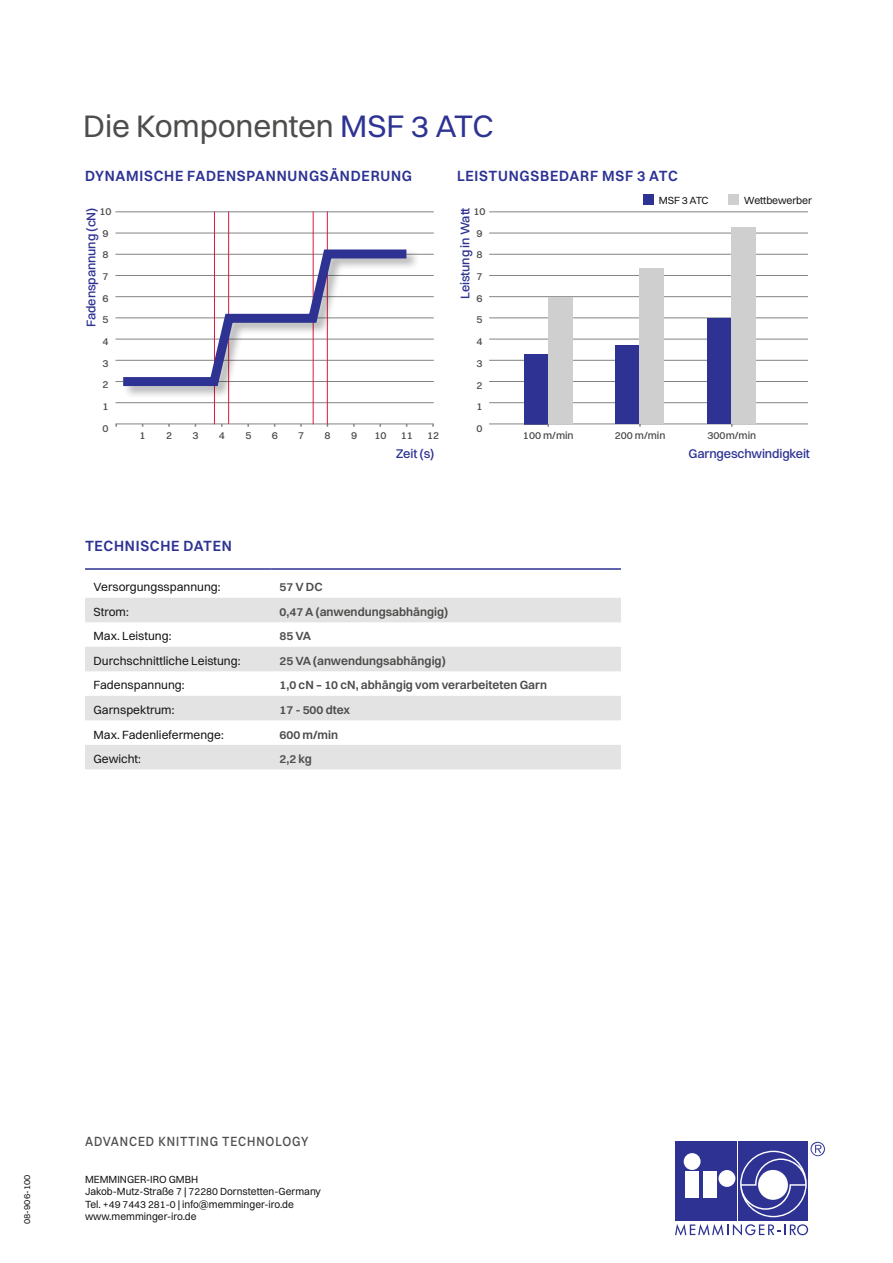
<style>
.page{position:relative;width:893px;height:1263px;background:#fff}
.page>*{position:absolute;margin:0;border:0;box-sizing:border-box;transform-origin:0 0}
.t1{font:31.5px "Switzer";letter-spacing:-.005em;color:#4d4d4c}
.t2{font:600 15px "Switzer";letter-spacing:.055em;color:#2e3393;scale:.95 1}
.t3{font:500 13.5px "Switzer";letter-spacing:.075em;color:#4d4d4c;scale:.88 1}
.t4{font:500 12.75px "Switzer";letter-spacing:-.01em;color:#2e3393}
.t5{font:12px "Switzer";color:#131413}
.t6{font:600 12px "Switzer";color:#4d4d4c}
.t7{font:10.5px/12.6px "Switzer";color:#131413}
.t8{font:500 10.5px "Switzer";color:#4d4d4c}
.t9{font:9px "Switzer";letter-spacing:.01em;color:#131413}
.s1{color:#2e3393}
</style>
<div class="page">
<div style="left:675px;top:1142px;width:62px;height:79px;background:#2e3393"></div>
<div style="left:738px;top:1142px;width:70px;height:79px;background:#2e3393"></div>
<svg style="left:675px;top:1224px;width:133px;height:11px"></svg>
<div style="left:685px;top:1171px;width:14px;height:26px;background:#fff"></div>
<div style="left:703px;top:1171px;width:14px;height:26px;background:#fff"></div>
<div style="left:684px;top:1153px;width:17px;height:17px;background:#fff;border-radius:50%"></div>
<div style="left:718px;top:1170px;width:17px;height:17px;background:#fff;border-radius:50%"></div>
<svg style="left:740px;top:1142px;width:85px;height:75px"></svg>
<div style="left:758px;top:1170px;width:30px;height:30px;background:#fff;border-radius:50%"></div>
<hr style="left:115px;top:424px;width:319px;height:1px;background:#808486">
<hr style="left:115px;top:402px;width:319px;height:1px;background:#808486">
<hr style="left:115px;top:381px;width:319px;height:1px;background:#808486">
<hr style="left:115px;top:360px;width:319px;height:1px;background:#808486">
<hr style="left:115px;top:339px;width:319px;height:1px;background:#808486">
<hr style="left:115px;top:317px;width:319px;height:1px;background:#808486">
<hr style="left:115px;top:296px;width:319px;height:1px;background:#808486">
<hr style="left:115px;top:275px;width:319px;height:1px;background:#808486">
<hr style="left:115px;top:254px;width:319px;height:1px;background:#808486">
<hr style="left:115px;top:233px;width:319px;height:1px;background:#808486">
<hr style="left:115px;top:211px;width:319px;height:1px;background:#808486">
<hr style="left:214px;top:211px;width:1px;height:213px;background:#e2163c">
<hr style="left:228px;top:211px;width:1px;height:213px;background:#e2163c">
<hr style="left:313px;top:211px;width:1px;height:213px;background:#e2163c">
<hr style="left:327px;top:211px;width:1px;height:213px;background:#e2163c">
<div style="left:122px;top:248px;width:297px;height:151px;background:#131413;opacity:.3"></div>
<svg style="left:115px;top:245px;width:300px;height:146px"></svg>
<hr style="left:489px;top:424px;width:319px;height:1px;background:#808486">
<hr style="left:489px;top:402px;width:319px;height:1px;background:#808486">
<hr style="left:489px;top:381px;width:319px;height:1px;background:#808486">
<hr style="left:489px;top:360px;width:319px;height:1px;background:#808486">
<hr style="left:489px;top:339px;width:319px;height:1px;background:#808486">
<hr style="left:489px;top:317px;width:319px;height:1px;background:#808486">
<hr style="left:489px;top:296px;width:319px;height:1px;background:#808486">
<hr style="left:489px;top:275px;width:319px;height:1px;background:#808486">
<hr style="left:489px;top:254px;width:319px;height:1px;background:#808486">
<hr style="left:489px;top:233px;width:319px;height:1px;background:#808486">
<hr style="left:489px;top:211px;width:319px;height:1px;background:#808486">
<div style="left:524px;top:354px;width:24px;height:70px;background:#2e3393"></div>
<div style="left:616px;top:345px;width:24px;height:79px;background:#2e3393"></div>
<div style="left:707px;top:318px;width:24px;height:106px;background:#2e3393"></div>
<div style="left:548px;top:297px;width:24px;height:127px;background:#cfcfd0"></div>
<div style="left:640px;top:269px;width:24px;height:155px;background:#cfcfd0"></div>
<div style="left:731px;top:227px;width:24px;height:197px;background:#cfcfd0"></div>
<svg style="left:85px;top:598px;width:536px;height:171px;fill:#e3e3e3"></svg>
<hr style="left:85px;top:568px;width:186px;height:2px;background:#2e3393">
<hr style="left:271px;top:568px;width:350px;height:2px;background:#2e3393">
<div style="left:643px;top:194px;width:10px;height:10px;background:#2e3393"></div>
<div style="left:728px;top:194px;width:10px;height:10px;background:#cfcfd0"></div>
<h1 class="t1" style="left:83px;top:107px;width:412px">Die Komponenten <span class="s1">MSF 3 ATC</span></h1>
<h2 class="t2" style="left:85px;top:166px;width:346px">DYNAMISCHE FADENSPANNUNGSÄNDERUNG</h2>
<h2 class="t2" style="left:457px;top:166px;width:234px">LEISTUNGSBEDARF MSF 3 ATC</h2>
<p class="t4" style="left:83px;top:327px;width:121px;rotate:-90deg">Fadenspannung (cN)</p>
<p class="t4" style="left:457px;top:299px;width:93px;rotate:-90deg">Leistung in Watt</p>
<p class="t8" style="left:100px;top:205px;width:14px">10</p>
<p class="t8" style="left:473px;top:205px;width:14px">10</p>
<p class="t8" style="left:103px;top:227px;width:8px">9</p>
<p class="t8" style="left:477px;top:227px;width:8px">9</p>
<p class="t8" style="left:103px;top:248px;width:8px">8</p>
<p class="t8" style="left:477px;top:248px;width:8px">8</p>
<p class="t8" style="left:103px;top:270px;width:8px">7</p>
<p class="t8" style="left:477px;top:270px;width:8px">7</p>
<p class="t8" style="left:103px;top:292px;width:8px">6</p>
<p class="t8" style="left:477px;top:292px;width:8px">6</p>
<p class="t8" style="left:103px;top:313px;width:8px">5</p>
<p class="t8" style="left:477px;top:313px;width:8px">5</p>
<p class="t8" style="left:103px;top:335px;width:8px">4</p>
<p class="t8" style="left:477px;top:335px;width:8px">4</p>
<p class="t8" style="left:103px;top:357px;width:8px">3</p>
<p class="t8" style="left:477px;top:357px;width:8px">3</p>
<p class="t8" style="left:103px;top:378px;width:8px">2</p>
<p class="t8" style="left:477px;top:378px;width:8px">2</p>
<p class="t8" style="left:103px;top:400px;width:8px">1</p>
<p class="t8" style="left:477px;top:400px;width:8px">1</p>
<p class="t8" style="left:103px;top:422px;width:8px">0</p>
<p class="t8" style="left:140px;top:429px;width:8px">1</p>
<p class="t8" style="left:166px;top:429px;width:8px">2</p>
<p class="t8" style="left:192px;top:429px;width:8px">3</p>
<p class="t8" style="left:219px;top:429px;width:8px">4</p>
<p class="t8" style="left:245px;top:429px;width:8px">5</p>
<p class="t8" style="left:272px;top:429px;width:8px">6</p>
<p class="t8" style="left:298px;top:429px;width:8px">7</p>
<p class="t8" style="left:325px;top:429px;width:8px">8</p>
<p class="t8" style="left:351px;top:429px;width:8px">9</p>
<p class="t8" style="left:374px;top:429px;width:14px">10</p>
<p class="t8" style="left:401px;top:429px;width:14px">11</p>
<p class="t8" style="left:427px;top:429px;width:14px">12</p>
<p class="t8" style="left:477px;top:422px;width:8px">0</p>
<p class="t7" style="left:659px;top:194px;width:51px">MSF 3 ATC</p>
<p class="t7" style="left:744px;top:194px;width:70px">Wettbewerber</p>
<p class="t8" style="left:523px;top:429px;width:52px">100 m/min</p>
<p class="t8" style="left:615px;top:429px;width:52px">200 m/min</p>
<p class="t8" style="left:707px;top:429px;width:50px">300m/min</p>
<p class="t4" style="left:396px;top:446px;width:40px">Zeit (s)</p>
<p class="t4" style="left:688px;top:446px;width:123px">Garngeschwindigkeit</p>
<h2 class="t2" style="left:85px;top:536px;width:156px">TECHNISCHE DATEN</h2>
<p class="t5" style="left:94px;top:580px;width:129px">Versorgungsspannung:</p>
<p class="t6" style="left:280px;top:580px;width:45px">57 V DC</p>
<p class="t5" style="left:94px;top:604px;width:37px">Strom:</p>
<p class="t6" style="left:280px;top:604px;width:170px">0,47 A (anwendungsabhängig)</p>
<p class="t5" style="left:94px;top:629px;width:79px">Max. Leistung:</p>
<p class="t6" style="left:280px;top:629px;width:33px">85 VA</p>
<p class="t5" style="left:94px;top:653px;width:148px">Durchschnittliche Leistung:</p>
<p class="t6" style="left:280px;top:653px;width:168px">25 VA (anwendungsabhängig)</p>
<p class="t5" style="left:94px;top:678px;width:93px">Fadenspannung:</p>
<p class="t6" style="left:280px;top:678px;width:269px">1,0 cN – 10 cN, abhängig vom verarbeiteten Garn</p>
<p class="t5" style="left:94px;top:702px;width:82px">Garnspektrum:</p>
<p class="t6" style="left:280px;top:702px;width:72px">17 - 500 dtex</p>
<p class="t5" style="left:94px;top:727px;width:132px">Max. Fadenliefermenge:</p>
<p class="t6" style="left:280px;top:727px;width:60px">600 m/min</p>
<p class="t5" style="left:94px;top:752px;width:49px">Gewicht:</p>
<p class="t6" style="left:280px;top:751px;width:34px">2,2 kg</p>
<p class="t9" style="left:22px;top:1224px;width:51px;rotate:-90deg">08-906-100</p>
<p class="t3" style="left:85px;top:1133px;width:255px">ADVANCED KNITTING TECHNOLOGY</p>
<p class="t7" style="left:85px;top:1172px;width:237px">MEMMINGER-IRO GMBH<br>Jakob-Mutz-Straße 7 | 72280 Dornstetten-Germany Tel. +49 7443 281-0 | info@memminger-iro.de www.memminger-iro.de</p>
</div>
